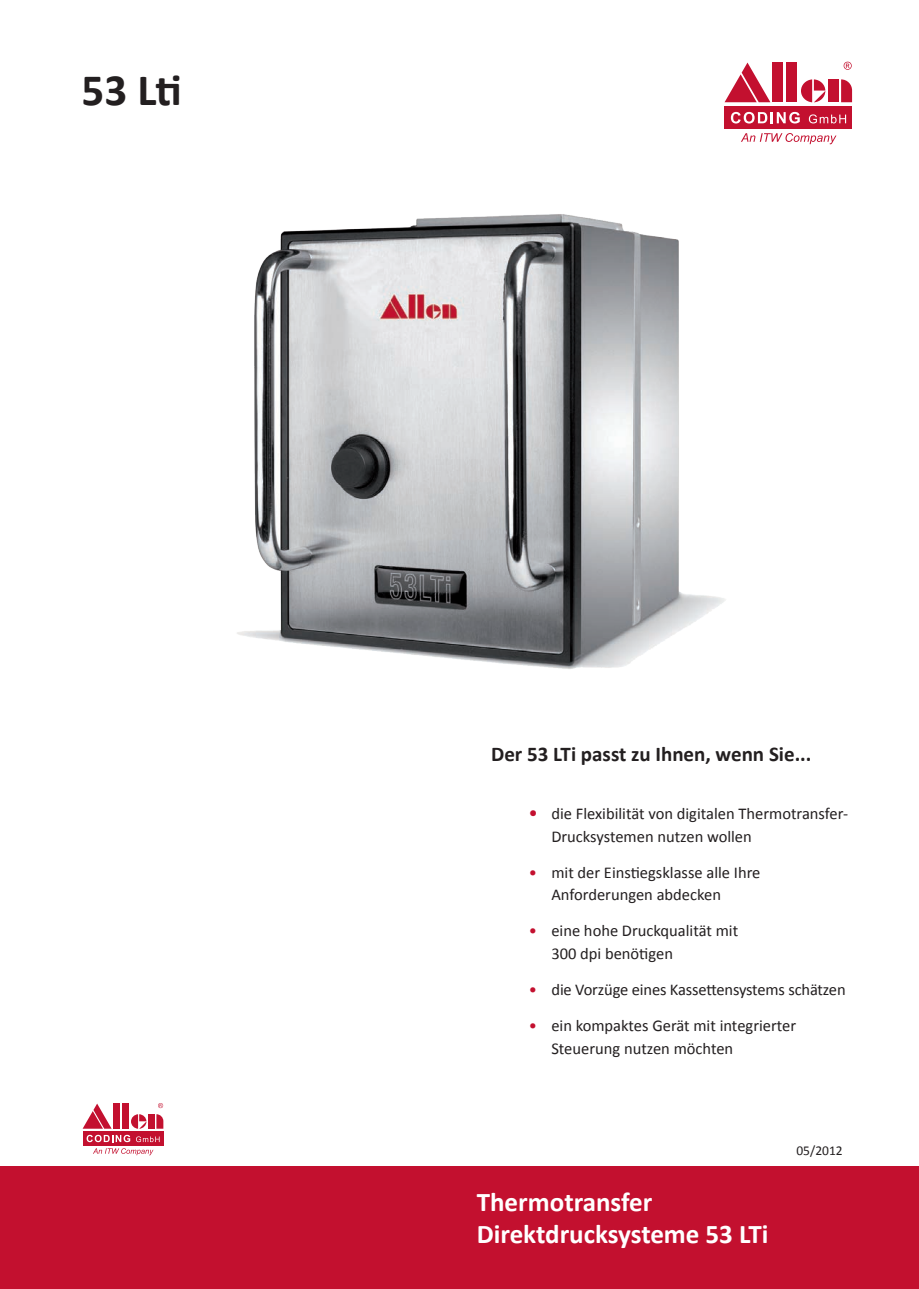
<style>
.page{position:relative;width:919px;height:1289px;background:#fff}
.page>*{position:absolute;margin:0;border:0;box-sizing:border-box;transform-origin:0 0}
.t1{font:700 45px "Calibri";color:#231f20}
.t2{font:700 27px/32.4px "Calibri";color:#fff}
.t3{font:700 21px "Calibri";color:#231f20}
.t4{font:16.5px "Calibri";color:#231f20}
.t5{font:13.5px "Calibri";color:#231f20}
.s1{font-family:"Meta Corr";color:#c3102f}
.s2{color:#c3102f}
</style>
<div class="page">
<div style="left:0;top:1165px;width:918px;height:123px;background:#c3102f"></div>
<div style="left:113px;top:1103px;width:6px;height:25px;background:#c3102f"></div>
<div style="left:122px;top:1103px;width:7px;height:25px;background:#c3102f"></div>
<div style="left:148px;top:1114px;width:7px;height:14px;background:#c3102f"></div>
<svg style="left:156px;top:1114px;width:7px;height:14px"></svg>
<svg style="left:131px;top:1114px;width:15px;height:14px"></svg>
<div style="left:83px;top:1131px;width:80px;height:14px;background:#c3102f"></div>
<svg style="left:83px;top:1103px;width:29px;height:25px"></svg>
<svg style="left:87px;top:1134px;width:43px;height:8px"></svg>
<svg style="left:136px;top:1136px;width:24px;height:6px"></svg>
<svg style="left:158px;top:1103px;width:5px;height:5px"></svg>
<svg style="left:93px;top:1148px;width:60px;height:7px"></svg>
<div style="left:771px;top:62px;width:11px;height:40px;background:#c3102f"></div>
<div style="left:786px;top:62px;width:11px;height:40px;background:#c3102f"></div>
<div style="left:828px;top:79px;width:11px;height:23px;background:#c3102f"></div>
<svg style="left:841px;top:79px;width:11px;height:23px"></svg>
<svg style="left:801px;top:79px;width:24px;height:23px"></svg>
<div style="left:724px;top:106px;width:128px;height:23px;background:#c3102f"></div>
<svg style="left:724px;top:63px;width:46px;height:39px"></svg>
<svg style="left:730px;top:112px;width:69px;height:11px"></svg>
<svg style="left:808px;top:114px;width:38px;height:9px"></svg>
<svg style="left:843px;top:62px;width:8px;height:8px"></svg>
<svg style="left:741px;top:133px;width:95px;height:11px"></svg>
<img style="left:237px;top:214px;width:489px;height:455px">
<h1 class="t1" style="left:81px;top:62px;width:102px">53 Lti</h1>
<p class="t3" style="left:491px;top:740px;width:322px">Der 53 LTi passt zu Ihnen, wenn Sie...</p>
<p class="t4" style="left:529px;top:803px;width:321px"><span class="s1">•</span> die Flexibilität von digitalen Thermotransfer-</p>
<p class="t4" style="left:551px;top:826px;width:202px">Drucksystemen nutzen wollen</p>
<p class="t4" style="left:529px;top:862px;width:233px"><span class="s2">•</span> mit der Einstiegsklasse alle Ihre</p>
<p class="t4" style="left:551px;top:884px;width:171px">Anforderungen abdecken</p>
<p class="t4" style="left:529px;top:920px;width:211px"><span class="s2">•</span> eine hohe Druckqualität mit</p>
<p class="t4" style="left:551px;top:943px;width:123px">300 dpi benötigen</p>
<p class="t4" style="left:529px;top:979px;width:318px"><span class="s2">•</span> die Vorzüge eines Kassettensystems schätzen</p>
<p class="t4" style="left:529px;top:1015px;width:269px"><span class="s2">•</span> ein kompaktes Gerät mit integrierter</p>
<p class="t4" style="left:551px;top:1037px;width:183px">Steuerung nutzen möchten</p>
<h2 class="t2" style="left:476px;top:1183px;width:293px">Thermotransfer<br>Direktdrucksysteme 53 LTi</h2>
<p class="t5" style="left:796px;top:1142px;width:48px">05/2012</p>
</div>
